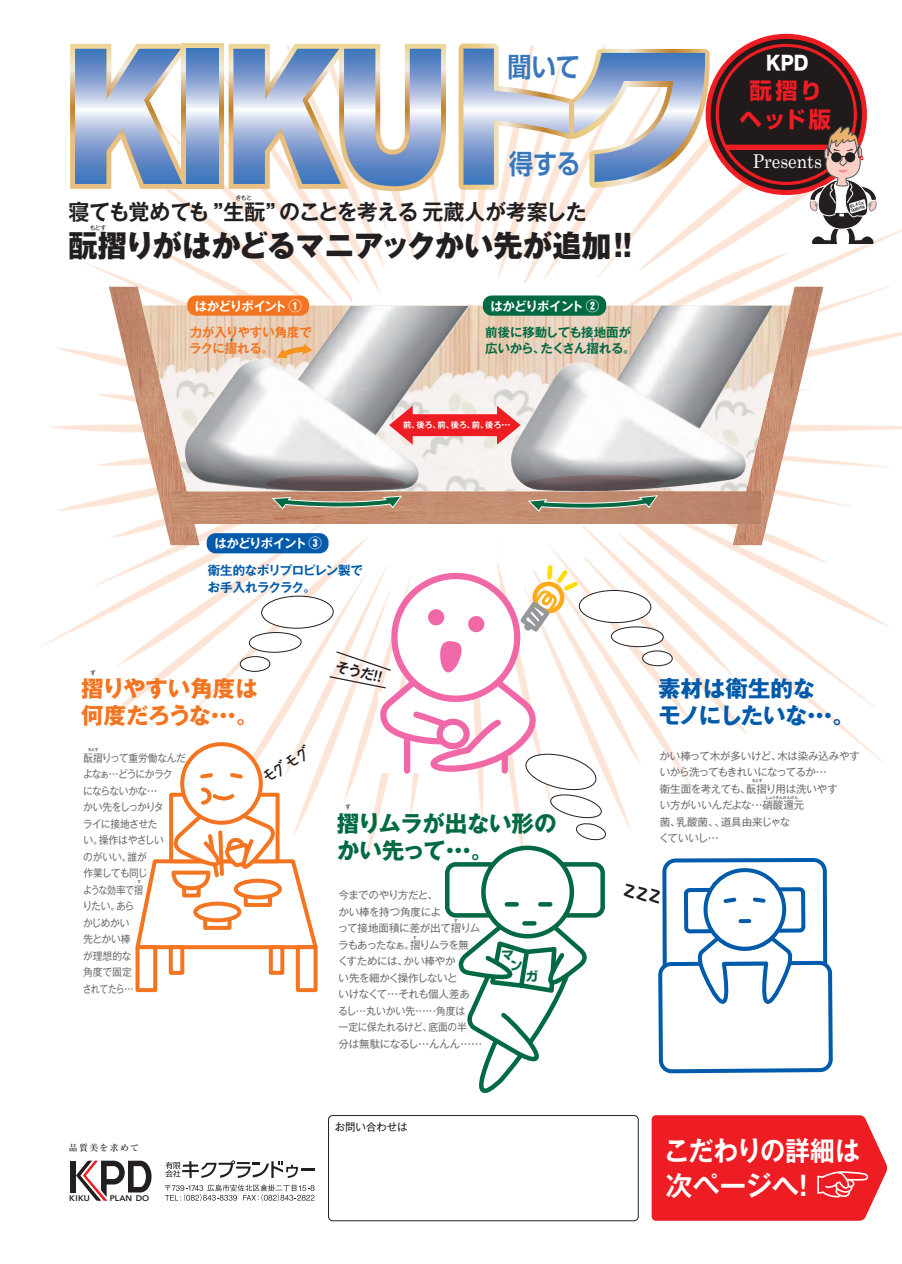
<style>
.page{position:relative;width:902px;height:1264px;background:#fff}
.page>*{position:absolute;margin:0;border:0;box-sizing:border-box;transform-origin:0 0}
.t1{font:800 30px "Gothic MB101 Pr 5";color:#231f20}
.t2{font:700 27px/34.5px "Gothic MB101 Pr 5 De";letter-spacing:-.005em;color:#fff;scale:.93 1}
.t3{font:700 27px "Shin Go Pr 5 De";color:#3977bc;scale:.89 1}
.t4{font:700 22.5px/27px "Gothic MB101 Pr 5";letter-spacing:-.02em;color:#026a43}
.t5{font:700 22.5px/27px "Gothic MB101 Pr 5";letter-spacing:-.01em;color:#015aaa}
.t6{font:700 22.5px/27px "Gothic MB101 Pr 5";letter-spacing:-.005em;color:#f47521}
.t7{font:700 22.5px/28.5px "Shin Go Pr 5";letter-spacing:.085em;color:#ee1d23;text-align:center}
.t8{font:700 21.45px "Gothic MB101 Pr 5 De";letter-spacing:-.02em;color:#231f20}
.t9{font:19.5px "apricot Japanesefont";color:#231f20}
.t10{font:19.05px "Century Schoolbook";color:#fff;scale:.9 1}
.t11{font:19.05px "Hira Kaku Std W8";color:#fff;scale:.9 1}
.t12{font:700 13.5px "Gothic MB101 Pr 5 De";color:#231f20}
.t13{font:700 12.45px "Gothic MB101 Pr 5 De";letter-spacing:-.065em;color:#fff}
.t14{font:700 12.45px/16.8px "Gothic MB101 Pr 5 De";letter-spacing:-.015em;color:#026a43}
.t15{font:700 12.45px/16.8px "Gothic MB101 Pr 5 De";letter-spacing:-.03em;color:#015aaa}
.t16{font:700 12.45px/16.8px "Gothic MB101 Pr 5 De";letter-spacing:-.015em;color:#f47521}
.t17{font:700 12.45px/9.6px "Shin Go Pr 5";color:#026a43}
.t18{font:10.5px/16.5px "Gothic MB101 Pr 5";letter-spacing:-.03em;color:#6c6d70}
.t19{font:10.5px/16.5px "Gothic MB101 Pr 5";letter-spacing:-.03em;color:#6c6d70;scale:.93 1}
.t20{font:10.5px "Gothic MB101 Pr 5";letter-spacing:-.015em;color:#231f20}
.t21{font:500 8.85px "Ryumin Pro";letter-spacing:.15em;color:#231f20}
.t22{font:700 8.25px "Gothic MB101 Pr 5 De";color:#fff}
.t23{font:800 8.1px "Avenir";color:#231f20}
.t24{font:6px "Gothic MB101 Pr 5";letter-spacing:-.12em;color:#231f20}
.t25{font:4.5px "Gothic MB101 Pr 5";color:#231f20}
.t26{font:700 4.2px "Helvetica";color:#231f20;scale:.83 1}
.t27{font:3.75px "Gothic MB101 Pr 5";letter-spacing:-.065em;color:#231f20}
.t28{font:3.75px "Gothic MB101 Pr 5";letter-spacing:-.015em;color:#231f20}
.s1{font-family:"Gothic MB101 Pr 5";font-weight:800;font-size:13.5px}
</style>
<div class="page">
<img style="left:40px;top:45px;width:862px;height:784px">
<svg style="left:834px;top:45px;width:43px;height:200px"></svg>
<svg style="left:190px;top:44px;width:33px;height:145px"></svg>
<svg style="left:70px;top:44px;width:120px;height:145px"></svg>
<svg style="left:187px;top:49px;width:31px;height:135px;background:#8aa6d4"></svg>
<svg style="left:229px;top:44px;width:217px;height:147px"></svg>
<svg style="left:458px;top:44px;width:198px;height:146px"></svg>
<svg style="left:165px;top:1184px;width:149px;height:17px"></svg>
<svg style="left:165px;top:1160px;width:149px;height:18px"></svg>
<div style="left:70px;top:1161px;width:6px;height:31px;background:#231f20"></div>
<svg style="left:76px;top:1161px;width:75px;height:40px"></svg>
<div style="left:328px;top:1115px;width:310px;height:106px;border:1px solid #231f20;border-radius:4px"></div>
<svg style="left:656px;top:33px;width:178px;height:1041px"></svg>
<div style="left:261px;top:596px;width:72px;height:33px;background:#fff;border-radius:50%"></div>
<div style="left:261px;top:595px;width:73px;height:34px;border:1px solid #231f20;border-radius:50%"></div>
<div style="left:249px;top:632px;width:52px;height:21px;background:#fff;border-radius:50%"></div>
<div style="left:249px;top:632px;width:52px;height:21px;border:1px solid #231f20;border-radius:50%"></div>
<div style="left:240px;top:656px;width:30px;height:16px;background:#fff;border-radius:50%"></div>
<div style="left:240px;top:656px;width:30px;height:16px;border:1px solid #231f20;border-radius:50%"></div>
<div style="left:579px;top:590px;width:72px;height:33px;background:#fff;border-radius:50%"></div>
<div style="left:579px;top:590px;width:72px;height:33px;border:1px solid #231f20;border-radius:50%"></div>
<div style="left:611px;top:627px;width:52px;height:20px;background:#fff;border-radius:50%"></div>
<div style="left:611px;top:626px;width:52px;height:21px;border:1px solid #231f20;border-radius:50%"></div>
<div style="left:642px;top:651px;width:30px;height:15px;background:#fff;border-radius:50%"></div>
<div style="left:642px;top:650px;width:30px;height:16px;border:1px solid #231f20;border-radius:50%"></div>
<div style="left:135px;top:945px;width:22px;height:47px;background:#fff;border:4px solid #f47521"></div>
<div style="left:296px;top:945px;width:21px;height:47px;background:#fff;border:4px solid #f47521"></div>
<div style="left:269px;top:945px;width:15px;height:30px;background:#fff;border:4px solid #f47521"></div>
<div style="left:169px;top:945px;width:15px;height:30px;background:#fff;border:4px solid #f47521"></div>
<svg style="left:133px;top:741px;width:187px;height:211px"></svg>
<svg style="left:328px;top:563px;width:278px;height:558px"></svg>
<img style="left:109px;top:287px;width:90px;height:258px">
<img style="left:732px;top:287px;width:91px;height:258px">
<img style="left:172px;top:492px;width:588px;height:32px">
<img style="left:142px;top:305px;width:648px;height:187px">
<svg style="left:272px;top:497px;width:129px;height:12px;background:#899377"></svg>
<div style="left:187px;top:296px;width:122px;height:20px;background:#f47521;border-radius:9px"></div>
<div style="left:207px;top:533px;width:121px;height:20px;background:#015aaa;border-radius:9px"></div>
<div style="left:483px;top:296px;width:123px;height:20px;background:#026a43;border-radius:9px"></div>
<img style="left:151px;top:346px;width:29px;height:145px">
<img style="left:470px;top:351px;width:37px;height:140px">
<img style="left:772px;top:350px;width:5px;height:141px">
<svg style="left:470px;top:406px;width:37px;height:39px"></svg>
<img style="left:180px;top:306px;width:289px;height:191px">
<img style="left:507px;top:306px;width:265px;height:191px">
<svg style="left:266px;top:475px;width:139px;height:16px;background:#625558"></svg>
<svg style="left:524px;top:475px;width:140px;height:37px;background:#8c7d6f"></svg>
<svg style="left:277px;top:344px;width:35px;height:17px"></svg>
<svg style="left:656px;top:860px;width:174px;height:211px"></svg>
<svg style="left:651px;top:1115px;width:236px;height:106px;background:#ee292f"></svg>
<h2 class="t3" style="left:507px;top:45px;width:83px">聞いて</h2>
<h2 class="t3" style="left:509px;top:141px;width:82px">得する</h2>
<h3 class="t11" style="left:766px;top:53px;width:49px">KPD</h3>
<h3 class="t7" style="left:739px;top:75px;width:93px">酛摺りヘッド版</h3>
<h3 class="t10" style="left:752px;top:149px;width:78px">Presents</h3>
<p class="t24" style="left:235px;top:193px;width:18px">きもと</p>
<p class="t26" style="left:849px;top:204px;width:19px;rotate:-17deg">BLACK</p>
<h3 class="t8" style="left:68px;top:194px;width:520px">寝ても覚めても ”生酛” のことを考える元蔵人が考案した</h3>
<p class="t26" style="left:850px;top:208px;width:19px;rotate:-17deg">TAMURA</p>
<h1 class="t1" style="left:68px;top:221px;width:575px">酛摺りがはかどるマニアックかい先が追加！！</h1>
<p class="t24" style="left:90px;top:222px;width:18px">もとす</p>
<p class="t13" style="left:195px;top:295px;width:109px">はかどりポイント <span class="s1">①</span></p>
<p class="t13" style="left:490px;top:295px;width:110px">はかどりポイント <span class="s1">②</span></p>
<p class="t16" style="left:189px;top:322px;width:124px">力が入りやすい角度でラクに摺れる。</p>
<p class="t14" style="left:485px;top:322px;width:152px">前後に移動しても接地面が広いから、たくさん摺れる。</p>
<p class="t25" style="left:229px;top:337px;width:6px">す</p>
<p class="t25" style="left:590px;top:337px;width:6px">す</p>
<p class="t22" style="left:403px;top:418px;width:112px">前、後ろ、前、後ろ、前、後ろ・・・</p>
<p class="t13" style="left:214px;top:533px;width:109px">はかどりポイント <span class="s1">③</span></p>
<p class="t15" style="left:208px;top:561px;width:157px">衛生的なポリプロピレン製でお手入れラクラク。</p>
<p class="t24" style="left:90px;top:667px;width:7px">す</p>
<h3 class="t6" style="left:81px;top:673px;width:179px">摺りやすい角度は何度だろうな・・・。</h3>
<p class="t12" style="left:339px;top:655px;width:53px;rotate:15deg">そうだ！！</p>
<p class="t27" style="left:88px;top:746px;width:12px">もとす</p>
<p class="t19" style="left:82px;top:748px;width:113px">酛摺りって重労働なんだよなぁ・・・どうにかラク<br>にならないかな・・・<br>かい先をしっかりタ<br>ライに接地させた<br>い。操作はやさしい<br>のがいい。誰が<br>作業しても同じ<br>ような効率で摺<br>りたい。あら<br>かじめかい<br>先とかい棒<br>が理想的な<br>角度で固定<br>されてたら・・・</p>
<p class="t27" style="left:137px;top:879px;width:5px">す</p>
<p class="t21" style="left:69px;top:1141px;width:72px">品質美を求めて</p>
<p class="t23" style="left:69px;top:1192px;width:22px">KIKU</p>
<p class="t23" style="left:110px;top:1192px;width:41px">PLAN DO</p>
<h3 class="t9" style="left:258px;top:771px;width:56px;rotate:-32deg">モグモグ</h3>
<p class="t24" style="left:345px;top:802px;width:7px">す</p>
<h3 class="t4" style="left:337px;top:808px;width:221px">摺りムラが出ない形のかい先って・・・。</h3>
<p class="t18" style="left:338px;top:886px;width:150px">今までのやり方だと、<br>かい棒を持つ角度によ<br>って接地面積に差が出て摺りムラもあったなぁ。摺りムラを無<br>くすためには、かい棒やか<br>い先を細かく操作しないと<br>いけなくて・・・それも個人差あ<br>るし・・・丸いかい先・・・・・・角度は<br>一定に保たれるけど、底面の半<br>分は無駄になるし・・・んんん・・・・・・</p>
<p class="t27" style="left:454px;top:917px;width:5px">す</p>
<p class="t27" style="left:413px;top:934px;width:5px">す</p>
<p class="t17" style="left:510px;top:950px;width:14px;text-indent:-8px">マン</p>
<p class="t17" style="left:526px;top:971px;width:14px">ガ</p>
<p class="t20" style="left:335px;top:1118px;width:74px">お問い合わせは</p>
<h3 class="t5" style="left:658px;top:674px;width:198px">素材は衛生的な<br>モノにしたいな・・・。</h3>
<p class="t18" style="left:659px;top:747px;width:203px">かい棒って木が多いけど、木は染み込みやすいから洗ってもきれいになってるか・・・<br>衛生面を考えても、酛摺り用は洗いやす<br>い方がいいんだよな・・・硝酸還元<br>菌、乳酸菌、、道具由来じゃな<br>くていいし・・・</p>
<p class="t27" style="left:752px;top:778px;width:12px">もとす</p>
<p class="t28" style="left:765px;top:794px;width:34px">しょうさんかんげん</p>
<h2 class="t2" style="left:664px;top:1132px;width:212px">こだわりの詳細は次ページへ！</h2>
</div>
